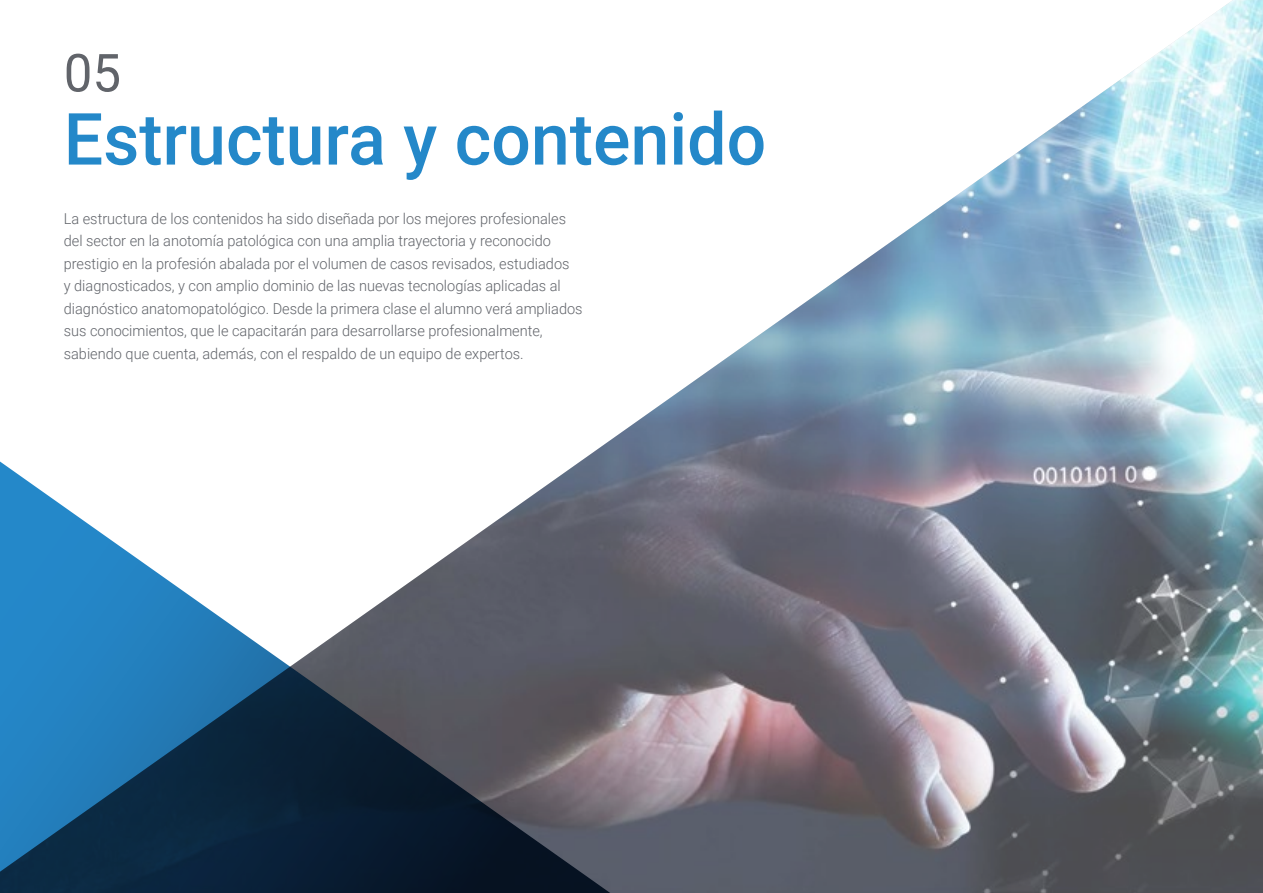
<style>
.page{position:relative;width:1263px;height:893px;background:#fff}
.page>*{position:absolute;margin:0;border:0;box-sizing:border-box;transform-origin:0 0}
.t1{font:500 72px "Roboto";color:#2488c9}
.t2{font:52.5px "Roboto";color:#61646a}
.t3{font:300 15px/22.5px "Roboto";color:#61646a}
</style>
<div class="page">
<img style="left:602px;top:0;width:661px;height:893px">
<svg style="left:0;top:446px;width:640px;height:447px"></svg>
<h2 class="t2" style="left:64px;top:36px;width:59px">05</h2>
<h1 class="t1" style="left:64px;top:89px;width:704px">Estructura y contenido</h1>
<p class="t3" style="left:64px;top:207px;width:520px">La estructura de los contenidos ha sido diseñada por los mejores profesionales del sector en la anotomía patológica con una amplia trayectoria y reconocido prestigio en la profesión abalada por el volumen de casos revisados, estudiados<br>y diagnosticados, y con amplio dominio de las nuevas tecnologías aplicadas al diagnóstico anatomopatológico. Desde la primera clase el alumno verá ampliados sus conocimientos, que le capacitarán para desarrollarse profesionalmente, sabiendo que cuenta, además, con el respaldo de un equipo de expertos.</p>
</div>
